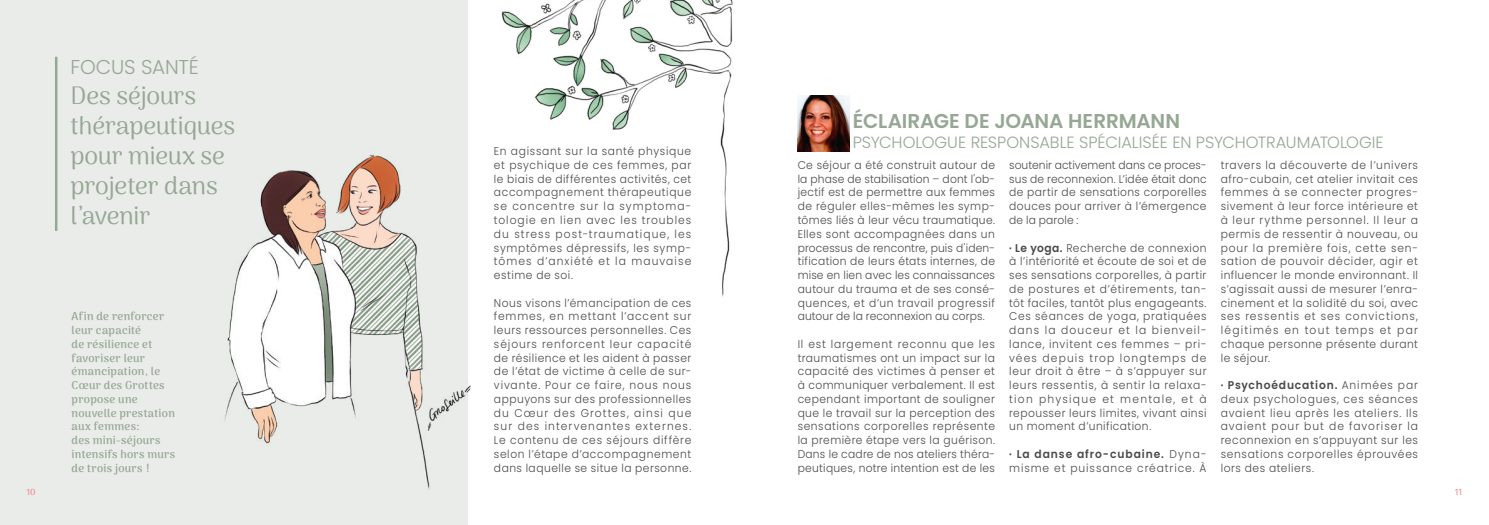
<style>
.page{position:relative;width:1489px;height:525px;background:#fff}
.page>*{position:absolute;margin:0;border:0;box-sizing:border-box;transform-origin:0 0}
.t1{font:25px/30px "Arima Madurai";letter-spacing:-.015em;color:#96a794}
.t2{font:600 20px "Poppins";letter-spacing:-.01em;color:#96a794}
.t3{font:300 20px "Poppins";letter-spacing:-.01em;color:#96a794}
.t4{font:300 16.25px "Poppins";color:#96a794}
.t5{font:300 11.25px/13.8px "Poppins";letter-spacing:.045em;color:#4a4a49;text-align:justify;scale:.95 1}
.t6{font:700 11.25px/13.8px "Arima Madurai";letter-spacing:.025em;color:#96a794}
.t7{font:300 11.25px/13.8px "Poppins";letter-spacing:.085em;color:#4a4a49;scale:.95 1}
.t8{font:500 8.75px "Arima Madurai";color:#f08287}
.s1{font-weight:600}
</style>
<div class="page">
<div style="left:0;top:0;width:468px;height:524px;background:#eaece9"></div>
<img style="left:540px;top:0;width:193px;height:297px">
<img style="left:224px;top:11px;width:316px;height:479px">
<img style="left:797px;top:95px;width:52px;height:57px">
<hr style="left:55px;top:57px;width:2px;height:174px;background:#96a794">
<p class="t8" style="left:27px;top:488px;width:11px">10</p>
<h2 class="t3" style="left:71px;top:55px;width:130px">FOCUS SANTÉ</h2>
<h1 class="t1" style="left:71px;top:84px;width:166px">Des séjours thérapeutiques pour mieux se projeter dans l’avenir</h1>
<p class="t6" style="left:72px;top:311px;width:105px">Afin de renforcer leur capacité<br>de résilience et favoriser leur émancipation, le<br>Cœur des Grottes propose une nouvelle prestation aux femmes:<br>des mini-séjours intensifs hors murs de trois jours !</p>
<p class="t5" style="left:494px;top:144px;width:209px">En agissant sur la santé physique et psychique de ces femmes, par le biais de différentes activités, cet accompagnement thérapeutique se concentre sur la symptoma&shy;tologie en lien avec les troubles du stress post-traumatique, les symptômes dépressifs, les symp&shy;tômes d’anxiété et la mauvaise estime de soi.</p>
<p class="t5" style="left:494px;top:296px;width:209px">Nous visons l’émancipation de ces femmes, en mettant l’accent sur leurs ressources personnelles. Ces séjours renforcent leur capacité de résilience et les aident à passer de l’état de victime à celle de sur&shy;vivante. Pour ce faire, nous nous appuyons sur des professionnelles du Cœur des Grottes, ainsi que sur des intervenantes externes.<br>Le contenu de ces séjours diffère selon l’étape d’accompagnement dans laquelle se situe la personne.</p>
<h2 class="t2" style="left:852px;top:112px;width:329px">ÉCLAIRAGE DE JOANA HERRMANN</h2>
<h3 class="t4" style="left:852px;top:133px;width:532px">PSYCHOLOGUE RESPONSABLE SPÉCIALISÉE EN PSYCHOTRAUMATOLOGIE</h3>
<p class="t5" style="left:797px;top:158px;width:209px">Ce séjour a été construit autour de la phase de stabilisation – dont l'ob&shy;jectif est de permettre aux femmes de réguler elles-mêmes les symp&shy;tômes liés à leur vécu traumatique.<br>Elles sont accompagnées dans un processus de rencontre, puis d'iden&shy;tification de leurs états internes, de mise en lien avec les connaissances autour du trauma et de ses consé&shy;quences, et d’un travail progressif autour de la reconnexion au corps.</p>
<p class="t5" style="left:797px;top:337px;width:209px">Il est largement reconnu que les traumatismes ont un impact sur la capacité des victimes à penser et à communiquer verbalement. Il est cependant important de souligner que le travail sur la perception des sensations corporelles représente la première étape vers la guérison.<br>Dans le cadre de nos ateliers théra&shy;peutiques, notre intention est de les</p>
<p class="t5" style="left:1220px;top:158px;width:209px">travers la découverte de l’univers afro-cubain, cet atelier invitait ces femmes à se connecter progres&shy;sivement à leur force intérieure et à leur rythme personnel. Il leur a permis de ressentir à nouveau, ou pour la première fois, cette sen&shy;sation de pouvoir décider, agir et influencer le monde environnant. Il s’agissait aussi de mesurer l’enra&shy;cinement et la solidité du soi, avec ses ressentis et ses convictions, légitimés en tout temps et par chaque personne présente durant le séjour.</p>
<p class="t5" style="left:1220px;top:378px;width:209px"><span class="s1">· Psychoéducation.</span> Animées par deux psychologues, ces séances avaient lieu après les ateliers. Ils avaient pour but de favoriser la reconnexion en s’appuyant sur les sensations corporelles éprouvées lors des ateliers.</p>
<p class="t5" style="left:1009px;top:158px;width:209px">soutenir activement dans ce proces&shy;sus de reconnexion. L’idée était donc de partir de sensations corporelles douces pour arriver à l’émergence de la parole :</p>
<p class="t5" style="left:1009px;top:241px;width:209px"><span class="s1">· Le yoga.</span> Recherche de connexion à l’intériorité et écoute de soi et de ses sensations corporelles, à partir de postures et d’étirements, tan&shy;tôt faciles, tantôt plus engageants.<br>Ces séances de yoga, pratiquées dans la douceur et la bienveil&shy;lance, invitent ces femmes – pri&shy;vées depuis trop longtemps de leur droit à être – à s’appuyer sur leurs ressentis, à sentir la relaxa&shy;tion physique et mentale, et à repousser leurs limites, vivant ainsi un moment d’unification.</p>
<p class="t7" style="left:1009px;top:447px;width:209px"><span class="s1">· La danse afro-cubaine.</span> Dyna&shy;misme et puissance créatrice. À</p>
<p class="t8" style="left:1454px;top:488px;width:9px">11</p>
</div>
